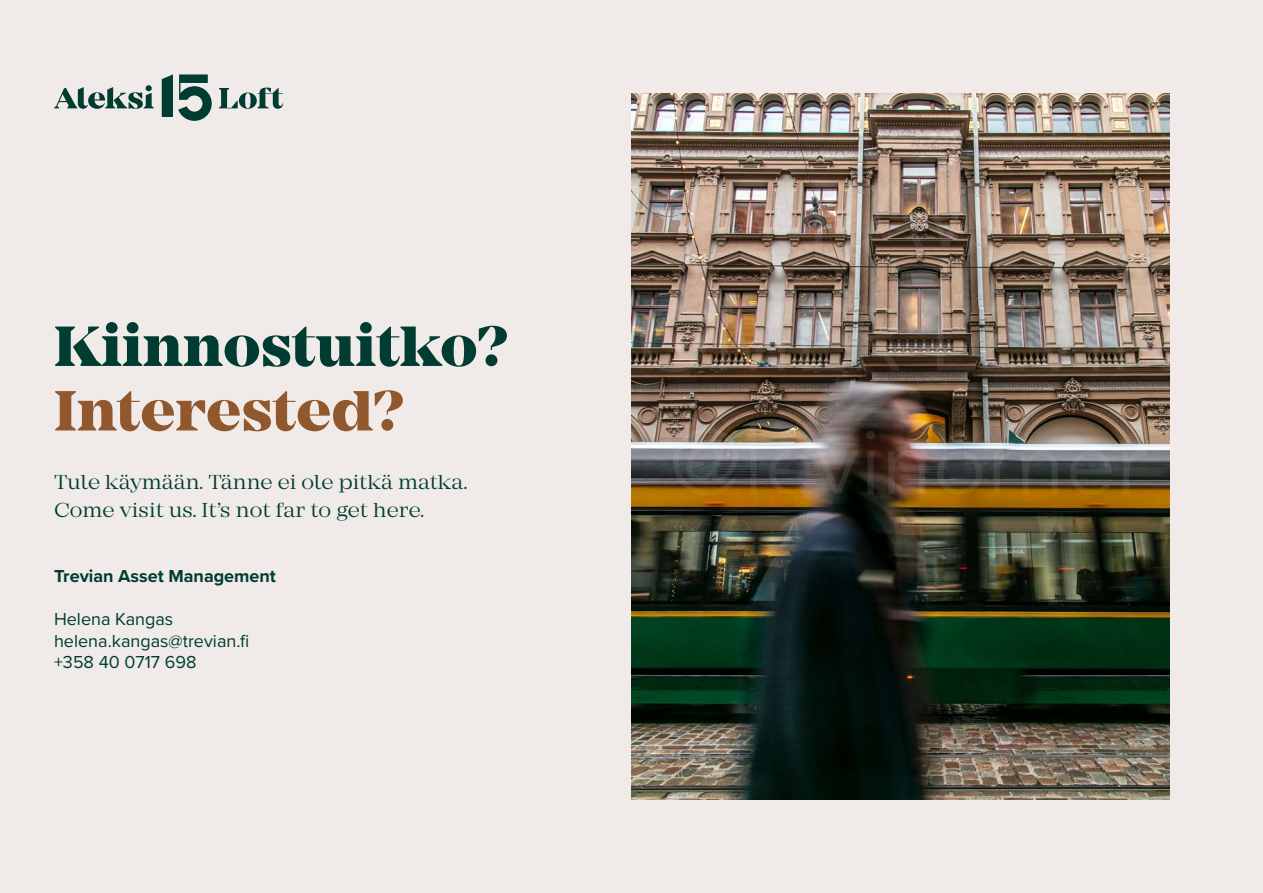
<style>
.page{position:relative;width:1263px;height:893px;background:#f0ebe8}
.page>*{position:absolute;margin:0;border:0;box-sizing:border-box;transform-origin:0 0}
.t1{font:800 58.8px "Mirador";color:#003c31}
.t2{font:800 58.8px "Mirador";color:#91572d}
.t3{font:21px/28.2px "Mirador";color:#003c31}
.t4{font:18px/21.6px "Proxima Nova";color:#003c31}
.t5{font:700 18px "Proxima Nova";color:#003c31}
</style>
<div class="page">
<img style="left:631px;top:94px;width:538px;height:705px">
<svg style="left:54px;top:85px;width:100px;height:24px"></svg>
<svg style="left:162px;top:74px;width:50px;height:47px"></svg>
<svg style="left:219px;top:88px;width:64px;height:21px"></svg>
<h1 class="t1" style="left:54px;top:311px;width:456px">Kiinnostuitko?</h1>
<h1 class="t2" style="left:54px;top:376px;width:352px">Interested?</h1>
<p class="t3" style="left:54px;top:468px;width:415px">Tule käymään. Tänne ei ole pitkä matka.<br>Come visit us. It’s not far to get here.</p>
<p class="t5" style="left:54px;top:562px;width:224px">Trevian Asset Management</p>
<p class="t4" style="left:54px;top:607px;width:197px">Helena Kangas helena.kangas@trevian.fi +358 40 0717 698</p>
</div>
